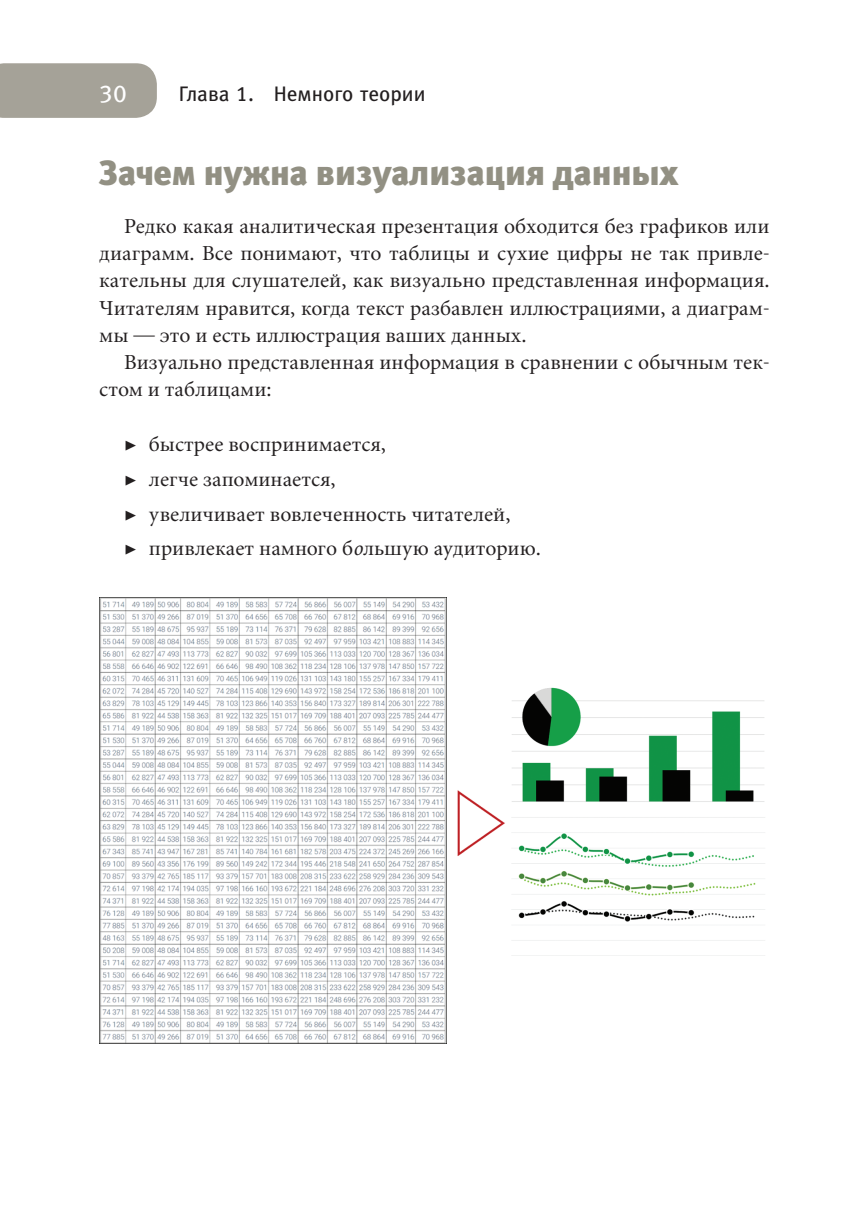
<style>
.page{position:relative;width:844px;height:1216px;background:#fff}
.page>*{position:absolute;margin:0;border:0;box-sizing:border-box;transform-origin:0 0}
.Заголовок_1{font:35px "Meta Black LFC";color:#929083}
.Kolontitul{font:24.5px "Meta Book LFC";color:#fff}
.Обычный{font:21px/27.3px "Miniature C";color:#231f20;text-align:justify}
.Kolontitul-2{font:21px "Meta Book LFC";color:#231f20}
.s1{font-family:"Minion Pro"}
.s2{font-style:italic}
</style>
<div class="page">
<div style="left:0;top:63px;width:157px;height:55px;background:#a5a298"></div>
<img style="left:99px;top:597px;width:347px;height:446px">
<img style="left:457px;top:790px;width:48px;height:66px">
<img style="left:511px;top:687px;width:253px;height:269px">
<p class="Kolontitul" style="left:99px;top:80px;width:29px">30</p>
<p class="Kolontitul-2" style="left:179px;top:82px;width:248px">Глава 1. Немного теории</p>
<p class="Заголовок_1" style="left:99px;top:153px;width:580px">Зачем нужна визуализация данных</p>
<p class="Обычный" style="left:99px;top:212px;width:671px;text-indent:25px">Редко какая аналитическая презентация обходится без графиков или диаграмм. Все понимают, что таблицы и сухие цифры не так привле&shy;кательны для слушателей, как визуально представленная информация.<br>Читателям нравится, когда текст разбавлен иллюстрациями, а диаграм&shy;мы — это и есть иллюстрация ваших данных.</p>
<p class="Обычный" style="left:99px;top:348px;width:671px;text-indent:25px">Визуально представленная информация в сравнении с обычным тек&shy;стом и таблицами:</p>
<p class="Обычный" style="left:124px;top:430px;width:263px"><span class="s1">▶</span> быстрее воспринимается,</p>
<p class="Обычный" style="left:124px;top:465px;width:213px"><span class="s1">▶</span> легче запоминается,</p>
<p class="Обычный" style="left:124px;top:499px;width:388px"><span class="s1">▶</span> увеличивает вовлеченность читателей,</p>
<p class="Обычный" style="left:124px;top:534px;width:418px"><span class="s1">▶</span> привлекает намного б<span class="s2">о</span>льшую аудиторию.</p>
</div>
